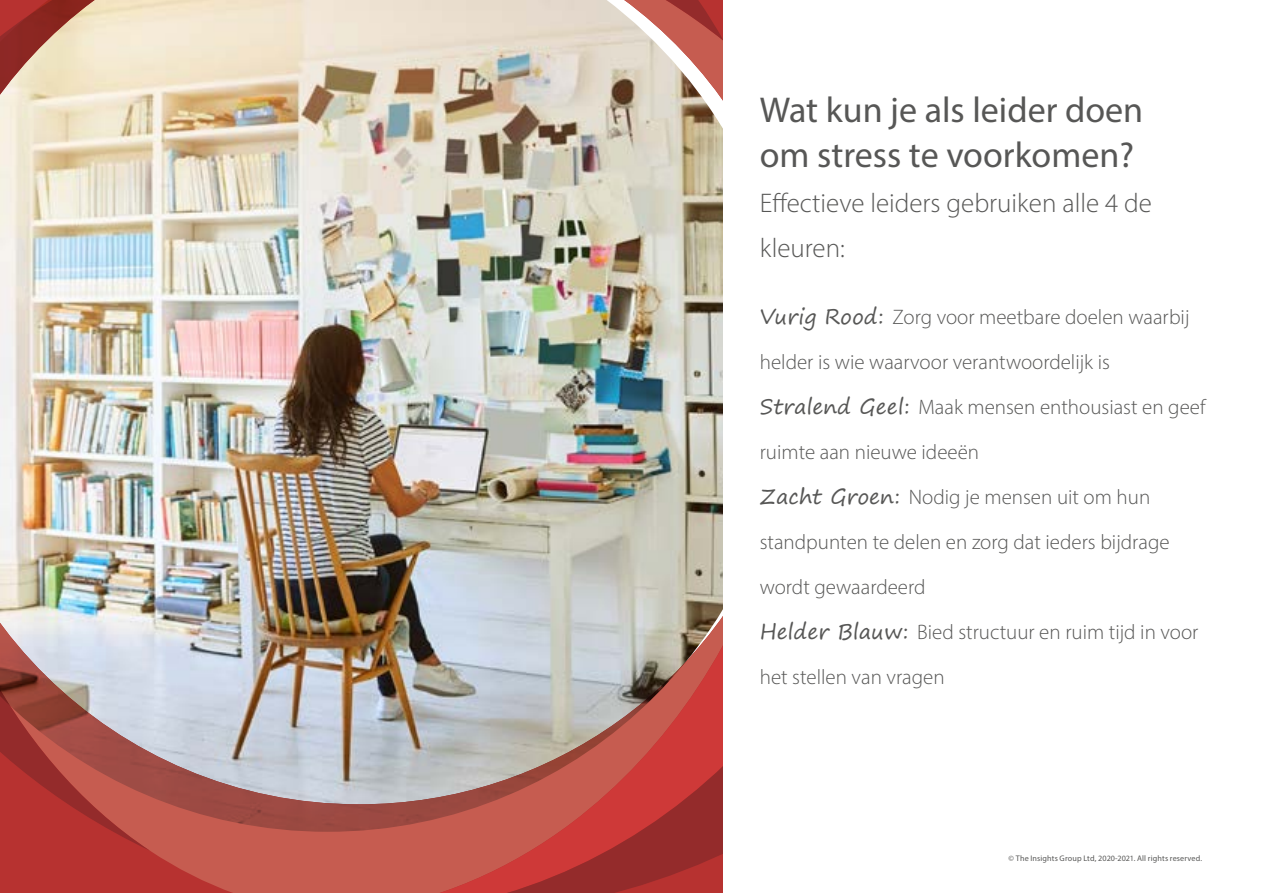
<style>
.page{position:relative;width:1263px;height:893px;background:#fff}
.page>*{position:absolute;margin:0;border:0;box-sizing:border-box;transform-origin:0 0}
.t1{font:36px/45px "Myriad Pro";color:#575756}
.t2{font:300 27px/45px "Myriad Pro";color:#575756}
.t3{font:300 21px/45px "Myriad Pro";color:#575756}
.t4{font:8.1px "Myriad Pro";letter-spacing:.015em;color:#575756}
.s1{font-family:"Segoe Print";font-weight:400}
</style>
<div class="page">
<svg style="left:397px;top:832px;width:326px;height:61px;background:#b53f3a"></svg>
<svg style="left:0;top:832px;width:397px;height:61px;background:#bf4942"></svg>
<img style="left:0;top:0;width:723px;height:832px">
<h1 class="t1" style="left:760px;top:86px;width:385px">Wat kun je als leider doen om stress te voorkomen?</h1>
<p class="t2" style="left:760px;top:180px;width:394px">Effectieve leiders gebruiken alle 4 de kleuren:</p>
<p class="t3" style="left:760px;top:294px;width:447px"><span class="s1">Vurig Rood:</span> Zorg voor meetbare doelen waarbij helder is wie waarvoor verantwoordelijk is <span class="s1">Stralend Geel:</span> Maak mensen enthousiast en geef ruimte aan nieuwe ideeën<br><span class="s1">Zacht Groen:</span> Nodig je mensen uit om hun standpunten te delen en zorg dat ieders bijdrage wordt gewaardeerd<br><span class="s1">Helder Blauw:</span> Bied structuur en ruim tijd in voor het stellen van vragen</p>
<p class="t4" style="left:1008px;top:853px;width:195px">© The Insights Group Ltd, 2020-2021. All rights reserved.</p>
</div>
